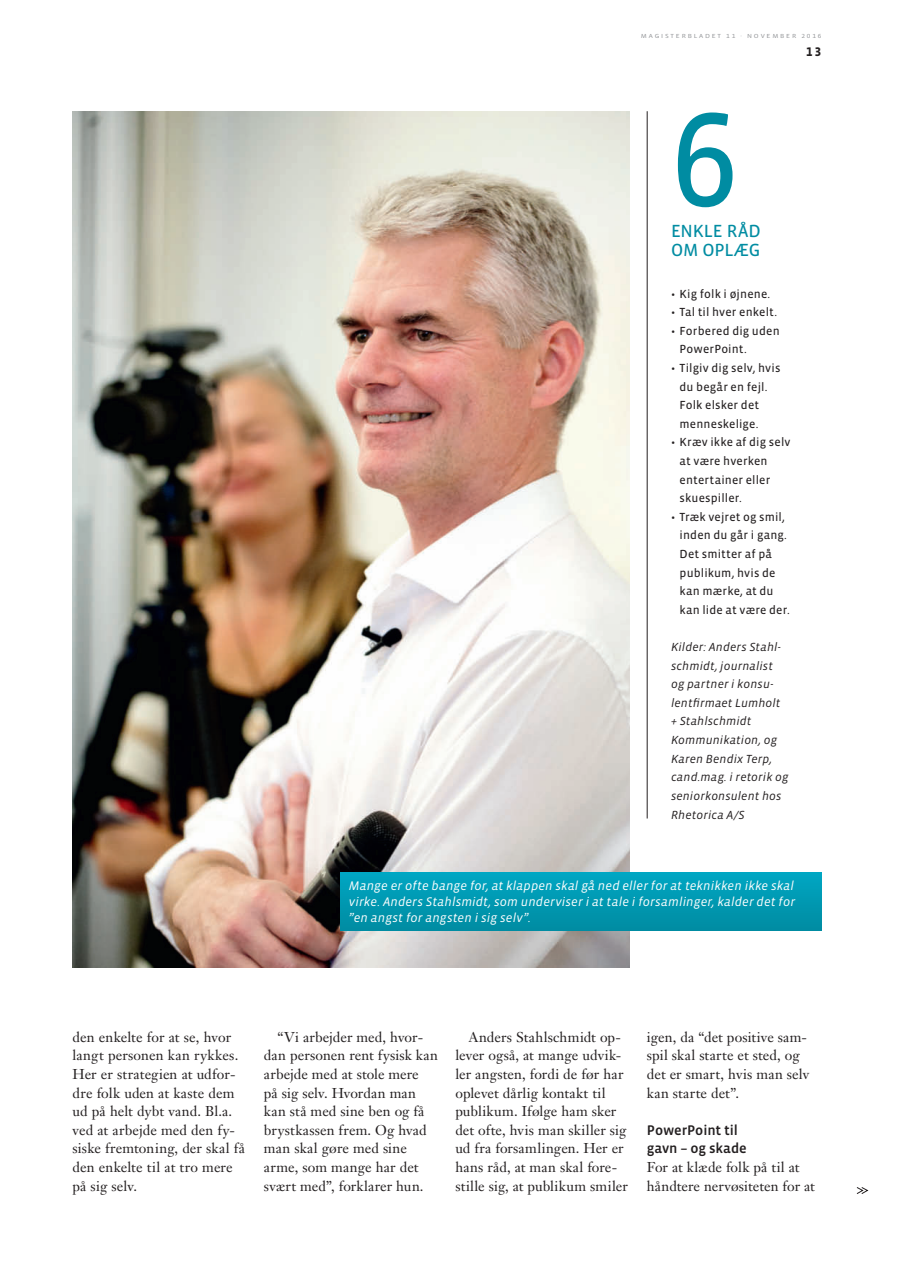
<style>
.page{position:relative;width:915px;height:1263px;background:#fff}
.page>*{position:absolute;margin:0;border:0;box-sizing:border-box;transform-origin:0 0}
.t1{font:136.5px "Vista Sans OT";color:#008ca2}
.t2{font:18px/18.6px "Vista Sans OT";letter-spacing:-.005em;color:#008ca2}
.t3{font:500 14.25px/18.6px "Vista Sans OT";letter-spacing:-.005em;color:#231f20}
.t4{font:14.1px/18.6px "Janson Text";letter-spacing:.005em;color:#231f20}
.t5{font:italic 12.75px/15.8px "Vista Sans OT";letter-spacing:.01em;color:#fff;text-align:justify}
.t6{font:700 12.75px "Vista Sans OT";color:#231f20}
.t7{font:12px/18.6px "Vista Sans OT";letter-spacing:.015em;color:#231f20}
.t8{font:italic 12px/18.6px "Vista Sans OT";letter-spacing:.01em;color:#231f20}
.t9{font:6px "Vista Sans OT";letter-spacing:.25em;color:#939598;scale:1.2 1}
</style>
<div class="page">
<img style="left:72px;top:112px;width:557px;height:855px">
<svg style="left:856px;top:1187px;width:12px;height:7px"></svg>
<hr style="left:646px;top:111px;width:1px;height:707px;background:#231f20">
<div style="left:340px;top:873px;width:481px;height:57px;background:linear-gradient(to bottom,#00a6c3,#008ca2)"></div>
<p class="t9" style="left:640px;top:33px;width:152px">MAGISTERBLADET 11 · NOVEMBER 2016</p>
<p class="t6" style="left:805px;top:45px;width:17px">13</p>
<h1 class="t1" style="left:670px;top:90px;width:70px">6</h1>
<p class="t2" style="left:670px;top:222px;width:91px">ENKLE RÅD<br>OM OPLÆG</p>
<p class="t7" style="left:670px;top:284px;width:101px">• Kig folk i øjnene.</p>
<p class="t7" style="left:670px;top:303px;width:107px">• Tal til hver enkelt.</p>
<p class="t7" style="left:679px;top:322px;width:102px;text-indent:-9px">• Forbered dig uden<br>PowerPoint.</p>
<p class="t7" style="left:679px;top:359px;width:102px;text-indent:-9px">• Tilgiv dig selv, hvis du begår en fejl.<br>Folk elsker det menneskelige.</p>
<p class="t7" style="left:679px;top:433px;width:112px;text-indent:-9px">• Kræv ikke af dig selv at være hverken entertainer eller skuespiller.</p>
<p class="t7" style="left:679px;top:508px;width:112px;text-indent:-9px">• Træk vejret og smil, inden du går i gang.<br>Det smitter af på publikum, hvis de kan mærke, at du kan lide at være der.</p>
<p class="t8" style="left:670px;top:638px;width:119px">Kilder: Anders Stahl&shy;schmidt, journalist og partner i konsu&shy;lentfirmaet Lumholt + Stahlschmidt<br>Kommunikation, og<br>Karen Bendix Terp, cand.mag. i retorik og seniorkonsulent hos<br>Rhetorica A/S</p>
<p class="t5" style="left:349px;top:878px;width:447px">Mange er ofte bange for, at klappen skal gå ned eller for at teknikken ikke skal virke. Anders Stahlsmidt, som underviser i at tale i forsamlinger, kalder det for ”en angst for angsten i sig selv”.</p>
<p class="t4" style="left:72px;top:1027px;width:174px">den enkelte for at se, hvor langt personen kan rykkes.<br>Her er strategien at udfor&shy;dre folk uden at kaste dem ud på helt dybt vand. Bl.a. ved at arbejde med den fy&shy;siske fremtoning, der skal få den enkelte til at tro mere på sig selv.</p>
<p class="t4" style="left:264px;top:1027px;width:175px;text-indent:14px">“Vi arbejder med, hvor&shy;dan personen rent fysisk kan arbejde med at stole mere<br>på sig selv. Hvordan man kan stå med sine ben og få brystkassen frem. Og hvad man skal gøre med sine arme, som mange har det svært med”, forklarer hun.</p>
<p class="t4" style="left:455px;top:1027px;width:174px;text-indent:14px">Anders Stahlschmidt op&shy;lever også, at mange udvik&shy;ler angsten, fordi de før har oplevet dårlig kontakt til publikum. Ifølge ham sker det ofte, hvis man skiller sig ud fra forsamlingen. Her er hans råd, at man skal fore&shy;stille sig, at publikum smiler</p>
<p class="t4" style="left:646px;top:1027px;width:164px">igen, da “det positive sam&shy;spil skal starte et sted, og det er smart, hvis man selv kan starte det”.</p>
<p class="t3" style="left:646px;top:1121px;width:101px">PowerPoint til gavn – og skade</p>
<p class="t4" style="left:646px;top:1158px;width:169px">For at klæde folk på til at håndtere nervøsiteten for at</p>
</div>
